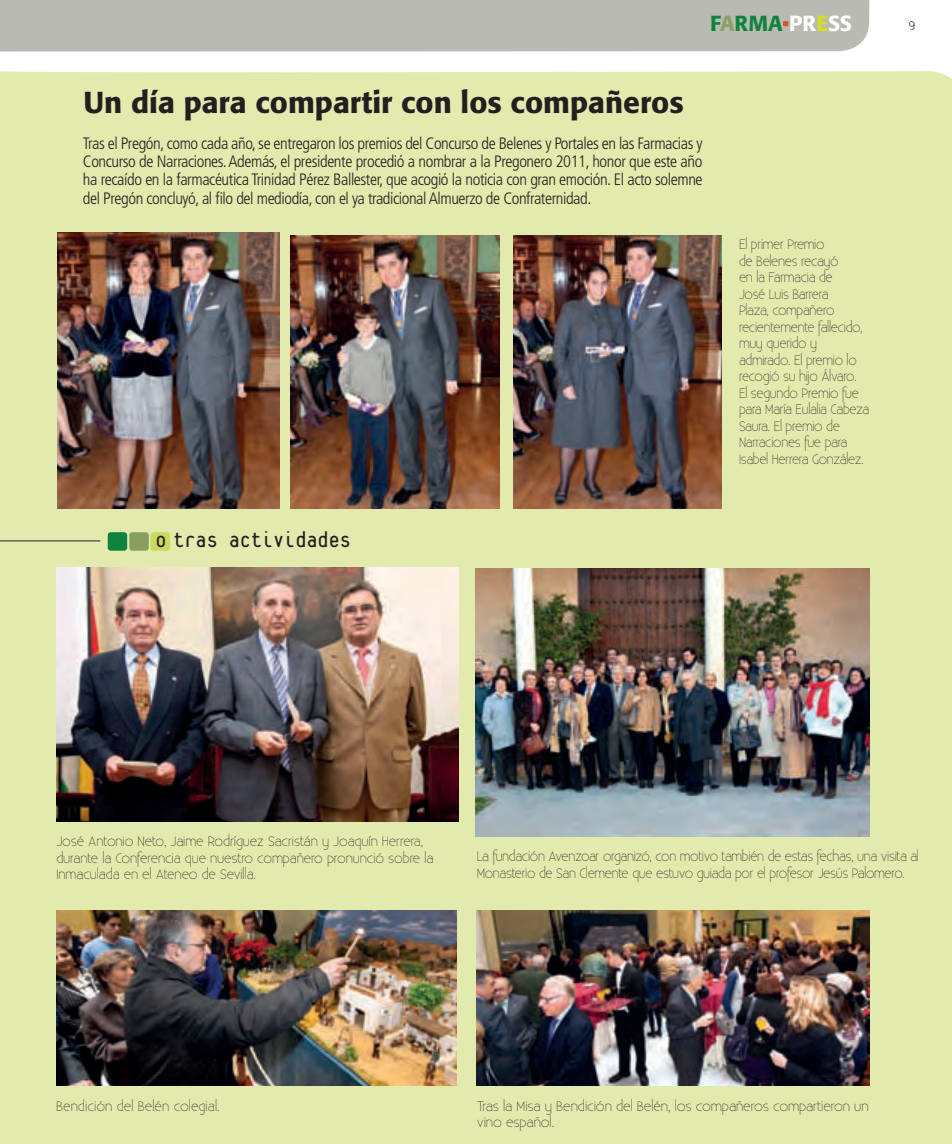
<style>
.page{position:relative;width:952px;height:1144px;background:#fff}
.page>*{position:absolute;margin:0;border:0;box-sizing:border-box;transform-origin:0 0}
.t1{font:500 30px "Formata";color:#231f20}
.t2{font:24px "Platelet";color:#231f20}
.t3{font:500 21.6px "Formata";letter-spacing:.01em;color:#fff}
.t4{font:500 21.6px "Formata";color:#108240}
.t5{font:300 condensed 16.5px/18px "Frutiger";letter-spacing:-.025em;color:#231f20;text-align:justify}
.t6{font:300 13.5px/16.5px "Existence";letter-spacing:-.025em;color:#231f20;scale:.95 1}
.t7{font:300 13.5px/16.5px "Existence";letter-spacing:-.025em;color:#231f20}
.t8{font:300 13.5px "Existence";color:#231f20}
.t9{font:300 12px "Existence";color:#231f20}
.s1{color:#108240}
.s2{color:#d6df21}
.s3{color:#879f61}
</style>
<div class="page">
<div style="left:0;top:0;width:870px;height:52px;background:#b9bbb3"></div>
<svg style="left:783px;top:19px;width:5px;height:7px"></svg>
<div style="left:0;top:71px;width:952px;height:1072px;background:#e3eaad"></div>
<img style="left:513px;top:235px;width:209px;height:273px">
<img style="left:291px;top:235px;width:209px;height:273px">
<img style="left:57px;top:233px;width:222px;height:275px">
<img style="left:477px;top:909px;width:392px;height:176px">
<img style="left:56px;top:909px;width:401px;height:176px">
<img style="left:476px;top:568px;width:393px;height:267px">
<img style="left:56px;top:567px;width:402px;height:253px">
<hr style="left:0;top:540px;width:100px;height:1px;background:#231f20">
<div style="left:108px;top:532px;width:19px;height:18px;background:#108240;border-radius:3px"></div>
<div style="left:129px;top:532px;width:20px;height:18px;background:#879f61;border-radius:3px"></div>
<div style="left:151px;top:532px;width:19px;height:18px;background:#cbd85b;border-radius:3px"></div>
<h3 class="t3" style="left:734px;top:10px;width:119px"><span class="s1">RMA</span> PR<span class="s2">E</span>SS</h3>
<p class="t9" style="left:909px;top:19px;width:8px">9</p>
<h3 class="t4" style="left:710px;top:10px;width:74px">F<span class="s3">A</span>RMA</h3>
<h1 class="t1" style="left:84px;top:84px;width:601px">Un día para compartir con los compañeros</h1>
<p class="t5" style="left:83px;top:135px;width:621px">Tras el Pregón, como cada año, se entregaron los premios del Concurso de Belenes y Portales en las Farmacias y Concurso de Narraciones. Además, el presidente procedió a nombrar a la Pregonero 2011, honor que este año ha recaído en la farmacéutica Trinidad Pérez Ballester, que acogió la noticia con gran emoción. El acto solemne del Pregón concluyó, al filo del mediodía, con el ya tradicional Almuerzo de Confraternidad.</p>
<p class="t6" style="left:739px;top:237px;width:138px">El primer Premio<br>de Belenes recayó<br>en la Farmacia de<br>José Luis Barrera<br>Plaza, compañero recientemente fallecido, muy querido y admirado. El premio lo recogió su hijo Álvaro.<br>El segundo Premio fue para María Eulalia Cabeza<br>Saura. El premio de<br>Narraciones fue para<br>Isabel Herrera González.</p>
<h2 class="t2" style="left:155px;top:530px;width:197px">o tras actividades</h2>
<p class="t7" style="left:56px;top:833px;width:379px">José Antonio Neto, Jaime Rodríguez Sacristán y Joaquín Herrera, durante la Conferencia que nuestro compañero pronunció sobre la<br>Inmaculada en el Ateneo de Sevilla.</p>
<p class="t6" style="left:477px;top:848px;width:467px">La fundación Avenzoar organizó, con motivo también de estas fechas, una visita al<br>Monasterio de San Clemente que estuvo guiada por el profesor Jesús Palomero.</p>
<p class="t8" style="left:56px;top:1098px;width:165px">Bendición del Belén colegial.</p>
<p class="t7" style="left:477px;top:1097px;width:393px">Tras la Misa y Bendición del Belén, los compañeros compartieron un vino español.</p>
</div>
